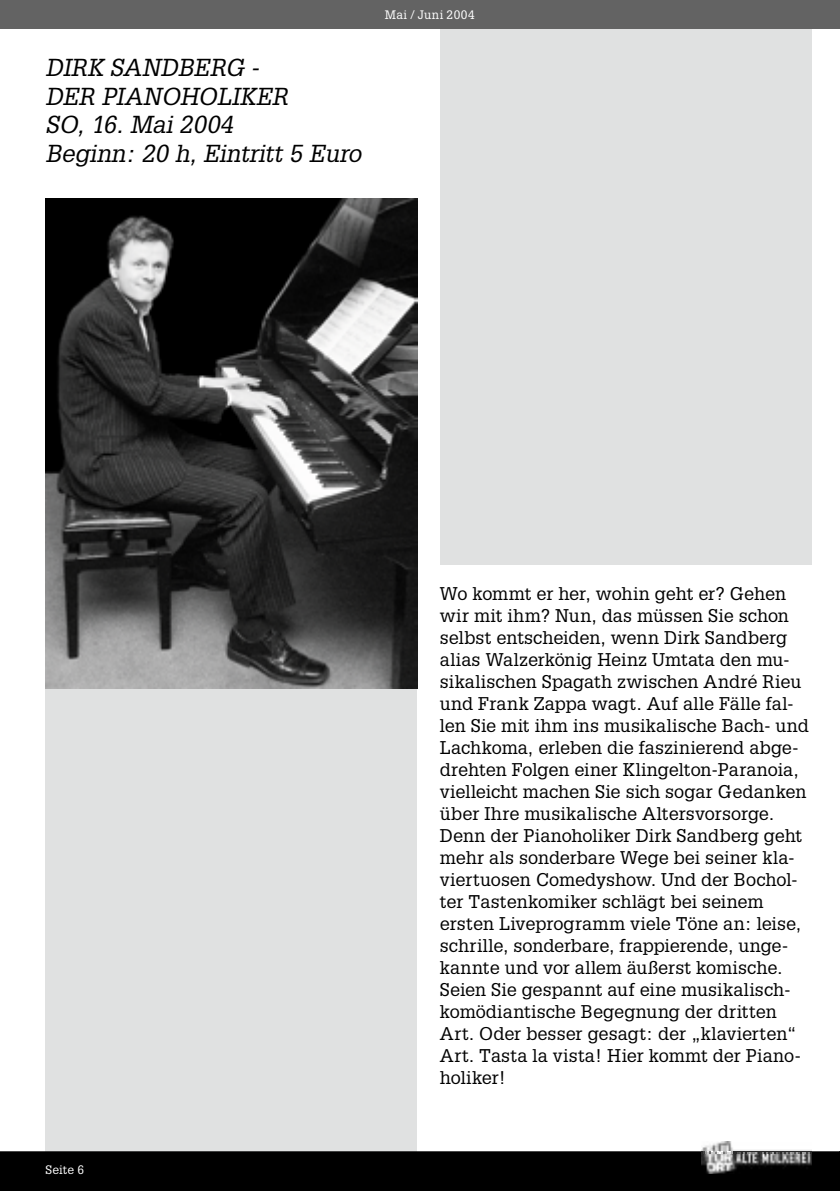
<style>
.page{position:relative;width:840px;height:1191px;background:#fff}
.page>*{position:absolute;margin:0;border:0;box-sizing:border-box;transform-origin:0 0}
.t1{font:italic 24px/28.8px "Glypha";letter-spacing:-.005em;color:#000}
.t2{font:18px/22px "Glypha";color:#000}
.t3{font:12px "Glypha";letter-spacing:.03em;color:#fff}
</style>
<div class="page">
<div style="left:439px;top:0;width:372px;height:564px;background:#e0e1e1"></div>
<div style="left:45px;top:655px;width:372px;height:536px;background:#e0e1e1"></div>
<img style="left:45px;top:198px;width:372px;height:491px">
<div style="left:0;top:0;width:839px;height:28px;background:#636363"></div>
<img style="left:701px;top:1141px;width:110px;height:10px">
<svg style="left:0;top:1151px;width:840px;height:40px;background:#080808"></svg>
<svg style="left:839px;top:0;width:1px;height:28px"></svg>
<h1 class="t1" style="left:45px;top:52px;width:317px">DIRK SANDBERG -<br>DER PIANOHOLIKER<br>SO, 16. Mai 2004<br>Beginn: 20 h, Eintritt 5 Euro</h1>
<p class="t3" style="left:384px;top:7px;width:92px">Mai / Juni 2004</p>
<p class="t3" style="left:45px;top:1162px;width:40px">Seite 6</p>
<p class="t2" style="left:439px;top:582px;width:370px">Wo kommt er her, wohin geht er? Gehen wir mit ihm? Nun, das müssen Sie schon selbst entscheiden, wenn Dirk Sandberg alias Walzerkönig Heinz Umtata den mu&shy;sikalischen Spagath zwischen André Rieu und Frank Zappa wagt. Auf alle Fälle fal&shy;len Sie mit ihm ins musikalische Bach- und Lachkoma, erleben die faszinierend abge&shy;drehten Folgen einer Klingelton-Paranoia, vielleicht machen Sie sich sogar Gedanken über Ihre musikalische Altersvorsorge.<br>Denn der Pianoholiker Dirk Sandberg geht mehr als sonderbare Wege bei seiner kla&shy;viertuosen Comedyshow. Und der Bochol&shy;ter Tastenkomiker schlägt bei seinem ersten Liveprogramm viele Töne an: leise, schrille, sonderbare, frappierende, unge&shy;kannte und vor allem äußerst komische.<br>Seien Sie gespannt auf eine musikalisch&shy;komödiantische Begegnung der dritten Art. Oder besser gesagt: der „klavierten“ Art. Tasta la vista! Hier kommt der Piano&shy;holiker!</p>
</div>
